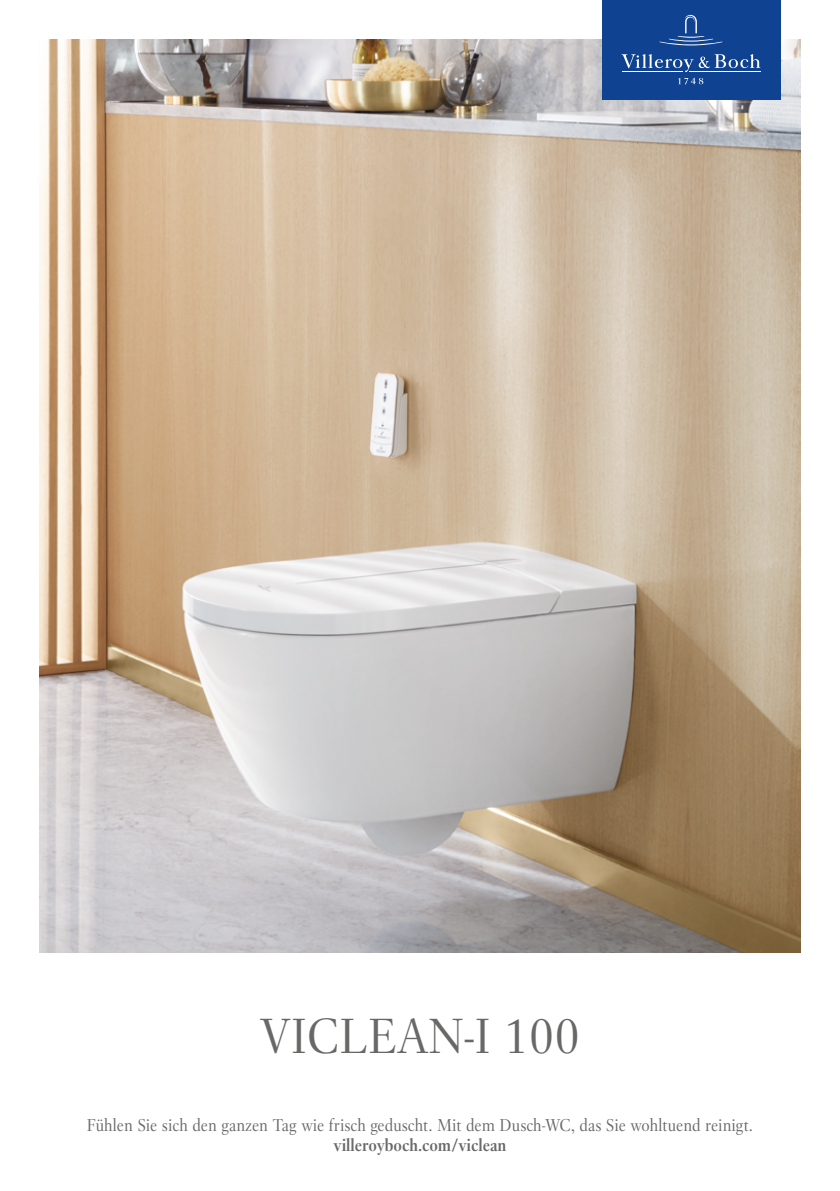
<style>
.page{position:relative;width:840px;height:1191px;background:#fff}
.page>*{position:absolute;margin:0;border:0;box-sizing:border-box;transform-origin:0 0}
.t1{font:49px "Villeroy Boch";color:#686867}
.t2{font:17px "Villeroy Boch";color:#686867}
.t3{font:700 17px "Villeroy Boch";color:#686867}
</style>
<div class="page">
<img style="left:40px;top:40px;width:759px;height:912px">
<div style="left:601px;top:0;width:179px;height:99px;background:#0f4291"></div>
<svg style="left:659px;top:15px;width:63px;height:30px"></svg>
<svg style="left:678px;top:78px;width:25px;height:6px"></svg>
<svg style="left:621px;top:54px;width:139px;height:18px"></svg>
<h1 class="t1" style="left:260px;top:1004px;width:321px">VICLEAN-I 100</h1>
<p class="t2" style="left:87px;top:1114px;width:667px">Fühlen Sie sich den ganzen Tag wie frisch geduscht. Mit dem Dusch-WC, das Sie wohltuend reinigt.</p>
<p class="t3" style="left:333px;top:1134px;width:174px">villeroyboch.com/viclean</p>
</div>
